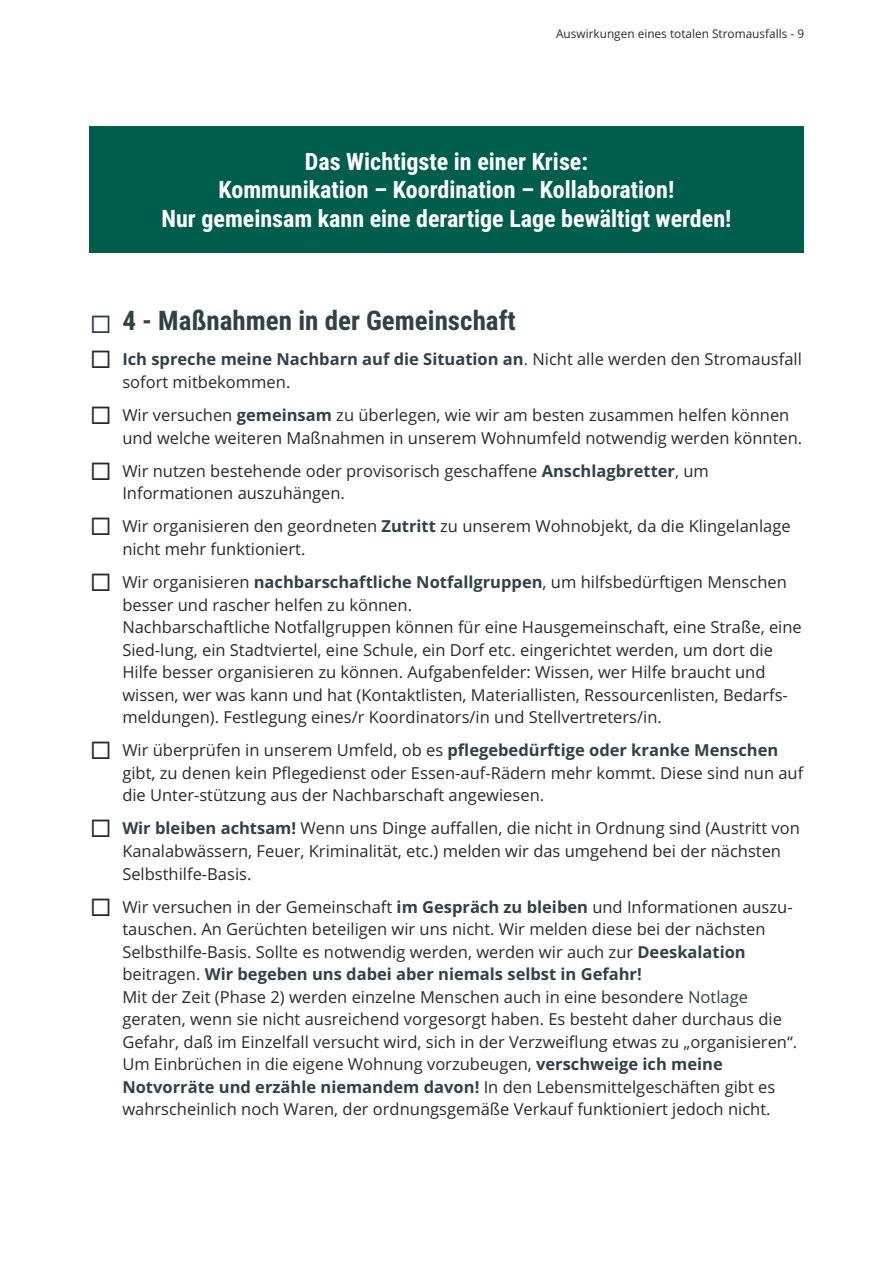
<style>
.page{position:relative;width:893px;height:1263px;background:#fff}
.page>*{position:absolute;margin:0;border:0;box-sizing:border-box;transform-origin:0 0}
.t1{font:700 27px "Roboto Condensed";color:#304148}
.t2{font:700 24px/28.8px "Roboto Condensed";color:#fff;text-align:center}
.t3{font:16.5px/22.5px "Open Sans";color:#2b2a29}
.t4{font:12px "Open Sans";color:#2b2a29}
.s1{font-weight:700;color:#304148}
.s2{color:#304148}
</style>
<div class="page">
<div style="left:89px;top:126px;width:715px;height:127px;background:#005f4c"></div>
<p class="t4" style="left:556px;top:28px;width:250px">Auswirkungen eines totalen Stromausfalls - 9</p>
<h2 class="t2" style="left:161px;top:149px;width:571px">Das Wichtigste in einer Krise:<br>Kommunikation – Koordination – Kollaboration!<br>Nur gemeinsam kann eine derartige Lage bewältigt werden!</h2>
<h1 class="t1" style="left:90px;top:310px;width:427px">◻ 4 - Maßnahmen in der Gemeinschaft</h1>
<p class="t3" style="left:122px;top:350px;width:681px;text-indent:-32px">◻ <span class="s1">Ich spreche meine Nachbarn auf die Situation an</span><span class="s2">.</span> Nicht alle werden den Stromausfall sofort mitbekommen.</p>
<p class="t3" style="left:122px;top:405px;width:681px;text-indent:-32px">◻ Wir versuchen <span class="s1">gemeinsam</span> zu überlegen, wie wir am besten zusammen helfen können und welche weiteren Maßnahmen in unserem Wohnumfeld notwendig werden könnten.</p>
<p class="t3" style="left:122px;top:461px;width:588px;text-indent:-32px">◻ Wir nutzen bestehende oder provisorisch geschaffene <span class="s1">Anschlagbretter</span><span class="s2">,</span> um<br>Informationen auszuhängen.</p>
<p class="t3" style="left:122px;top:517px;width:670px;text-indent:-32px">◻ Wir organisieren den geordneten <span class="s1">Zutritt</span> zu unserem Wohnobjekt, da die Klingelanlage nicht mehr funktioniert.</p>
<p class="t3" style="left:122px;top:572px;width:681px;text-indent:-32px">◻ Wir organisieren <span class="s1">nachbarschaftliche Notfallgruppen</span>, um hilfsbedürftigen Menschen besser und rascher helfen zu können.<br>Nachbarschaftliche Notfallgruppen können für eine Hausgemeinschaft, eine Straße, eine Sied-lung, ein Stadtviertel, eine Schule, ein Dorf etc. eingerichtet werden, um dort die Hilfe besser organisieren zu können. Aufgabenfelder: Wissen, wer Hilfe braucht und wissen, wer was kann und hat (Kontaktlisten, Materiallisten, Ressourcenlisten, Bedarfs&shy;meldungen). Festlegung eines/r Koordinators/in und Stellvertreters/in.</p>
<p class="t3" style="left:122px;top:740px;width:682px;text-indent:-32px">◻ Wir überprüfen in unserem Umfeld, ob es <span class="s1">pflegebedürftige oder kranke Menschen </span>gibt, zu denen kein Pflegedienst oder Essen-auf-Rädern mehr kommt. Diese sind nun auf die Unter-stützung aus der Nachbarschaft angewiesen.</p>
<p class="t3" style="left:122px;top:819px;width:679px;text-indent:-32px">◻ <span class="s1">Wir bleiben achtsam!</span> Wenn uns Dinge auffallen, die nicht in Ordnung sind (Austritt von<br>Kanalabwässern, Feuer, Kriminalität, etc.) melden wir das umgehend bei der nächsten<br>Selbsthilfe-Basis.</p>
<p class="t3" style="left:122px;top:897px;width:676px;text-indent:-32px">◻ Wir versuchen in der Gemeinschaft <span class="s1">im Gespräch zu bleiben</span> und Informationen auszu&shy;tauschen. An Gerüchten beteiligen wir uns nicht. Wir melden diese bei der nächsten Selbsthilfe-Basis. Sollte es notwendig werden, werden wir auch zur <span class="s1">Deeskalation </span>beitragen. <span class="s1">Wir begeben uns dabei aber niemals selbst in Gefahr!<br></span>Mit der Zeit (Phase 2) werden einzelne Menschen auch in eine besondere <span class="s2">Notlage </span>geraten, wenn sie nicht ausreichend vorgesorgt haben. Es besteht daher durchaus die Gefahr, daß im Einzelfall versucht wird, sich in der Verzweiflung etwas zu „organisieren“.<br>Um Einbrüchen in die eigene Wohnung vorzubeugen, <span class="s1">verschweige ich meine Notvorräte und erzähle niemandem davon!</span> In den Lebensmittelgeschäften gibt es wahrscheinlich noch Waren, der ordnungsgemäße Verkauf funktioniert jedoch nicht.</p>
</div>
